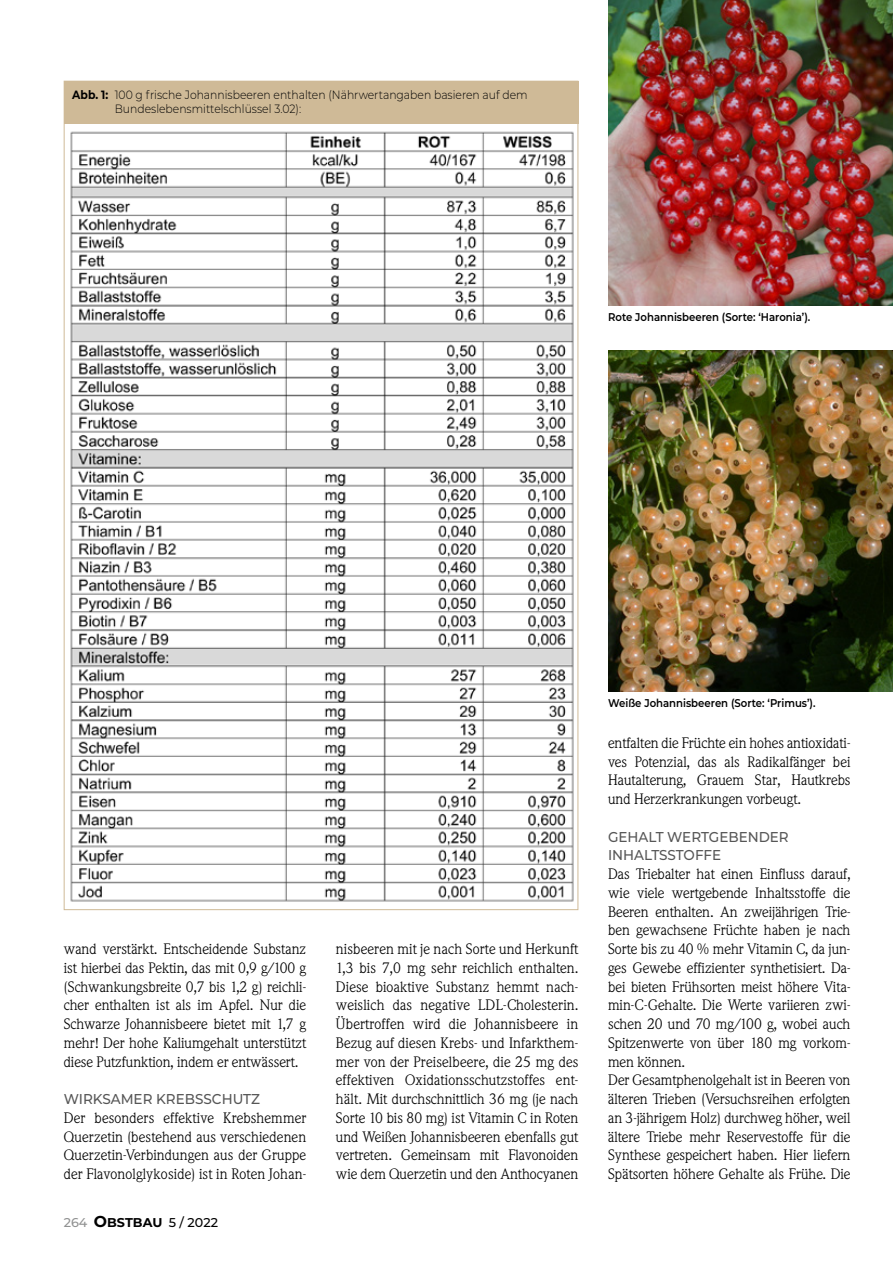
<style>
.page{position:relative;width:893px;height:1263px;background:#fff}
.page>*{position:absolute;margin:0;border:0;box-sizing:border-box;transform-origin:0 0}
.t1{font:15px/18.8px "Weidemann BQ";color:#000;text-align:justify}
.t2{font:500 14.25px/18.8px "Montserrat";color:#565656;scale:.95 1}
.t3{font:700 12.75px "Montserrat";color:#000}
.t4{font:300 12px/14.2px "Montserrat";color:#000;scale:.9 1}
.t5{font:600 11.25px "Montserrat";color:#000;scale:.9 1}
.s1{font-weight:700}
.s2{font-weight:500;color:#919292}
.s3{font-size:15.75px}
.s4{font-weight:500}
</style>
<div class="page">
<img style="left:66px;top:123px;width:510px;height:779px">
<div style="left:64px;top:81px;width:514px;height:42px;background:#cfba97"></div>
<img style="left:608px;top:0;width:285px;height:305px">
<img style="left:608px;top:351px;width:285px;height:340px">
<p class="t4" style="left:115px;top:87px;width:460px;text-indent:-43px"><span class="s1">Abb. 1:</span> 100 g frische Johannisbeeren enthalten (Nährwertangaben basieren auf dem<br>Bundeslebensmittelschlüssel 3.02):</p>
<p class="t5" style="left:608px;top:309px;width:226px">Rote Johannisbeeren (Sorte: ‘Haronia’).</p>
<p class="t1" style="left:64px;top:940px;width:244px">wand verstärkt. Entscheidende Substanz ist hierbei das Pektin, das mit 0,9 g/100 g (Schwankungsbreite 0,7 bis 1,2 g) reichli&shy;cher enthalten ist als im Apfel. Nur die Schwarze Johannisbeere bietet mit 1,7 g mehr! Der hohe Kaliumgehalt unterstützt diese Putzfunktion, indem er entwässert.</p>
<p class="t2" style="left:64px;top:1089px;width:208px">WIRKSAMER KREBSSCHUTZ</p>
<p class="t1" style="left:64px;top:1109px;width:244px">Der besonders effektive Krebshemmer Querzetin (bestehend aus verschiedenen Querzetin-Verbindungen aus der Gruppe der Flavonolglykoside) ist in Roten Johan-</p>
<p class="t3" style="left:64px;top:1213px;width:156px"><span class="s2">264</span> <span class="s3">O</span>BSTBAU <span class="s4">5 / 2022</span></p>
<p class="t1" style="left:336px;top:940px;width:244px">nisbeeren mit je nach Sorte und Herkunft 1,3 bis 7,0 mg sehr reichlich enthalten.<br>Diese bioaktive Substanz hemmt nach&shy;weislich das negative LDL-Cholesterin.<br>Übertroffen wird die Johannisbeere in Bezug auf diesen Krebs- und Infarkthem&shy;mer von der Preiselbeere, die 25 mg des effektiven Oxidationsschutzstoffes ent&shy;hält. Mit durchschnittlich 36 mg (je nach Sorte 10 bis 80 mg) ist Vitamin C in Roten und Weißen Johannisbeeren ebenfalls gut vertreten. Gemeinsam mit Flavonoiden wie dem Querzetin und den Anthocyanen</p>
<p class="t5" style="left:608px;top:695px;width:232px">Weiße Johannisbeeren (Sorte: ‘Primus’).</p>
<p class="t1" style="left:608px;top:734px;width:244px">entfalten die Früchte ein hohes antioxidati&shy;ves Potenzial, das als Radikalfänger bei Hautalterung, Grauem Star, Hautkrebs und Herzerkrankungen vorbeugt.</p>
<p class="t2" style="left:608px;top:826px;width:192px">GEHALT WERTGEBENDER<br>INHALTSSTOFFE</p>
<p class="t1" style="left:608px;top:865px;width:244px;text-align:left">Das Triebalter hat einen Einfluss darauf, wie viele wertgebende Inhaltsstoffe die Beeren enthalten. An zweijährigen Trie&shy;ben gewachsene Früchte haben je nach Sorte bis zu 40 % mehr Vitamin C, da jun&shy;ges Gewebe effizienter synthetisiert. Da&shy;bei bieten Frühsorten meist höhere Vita&shy;min-C-Gehalte. Die Werte variieren zwi&shy;schen 20 und 70 mg/100 g, wobei auch Spitzenwerte von über 180 mg vorkom&shy;men können.<br>Der Gesamtphenolgehalt ist in Beeren von älteren Trieben (Versuchsreihen erfolgten an 3-jährigem Holz) durchweg höher, weil ältere Triebe mehr Reservestoffe für die Synthese gespeichert haben. Hier liefern Spätsorten höhere Gehalte als Frühe. Die</p>
</div>
